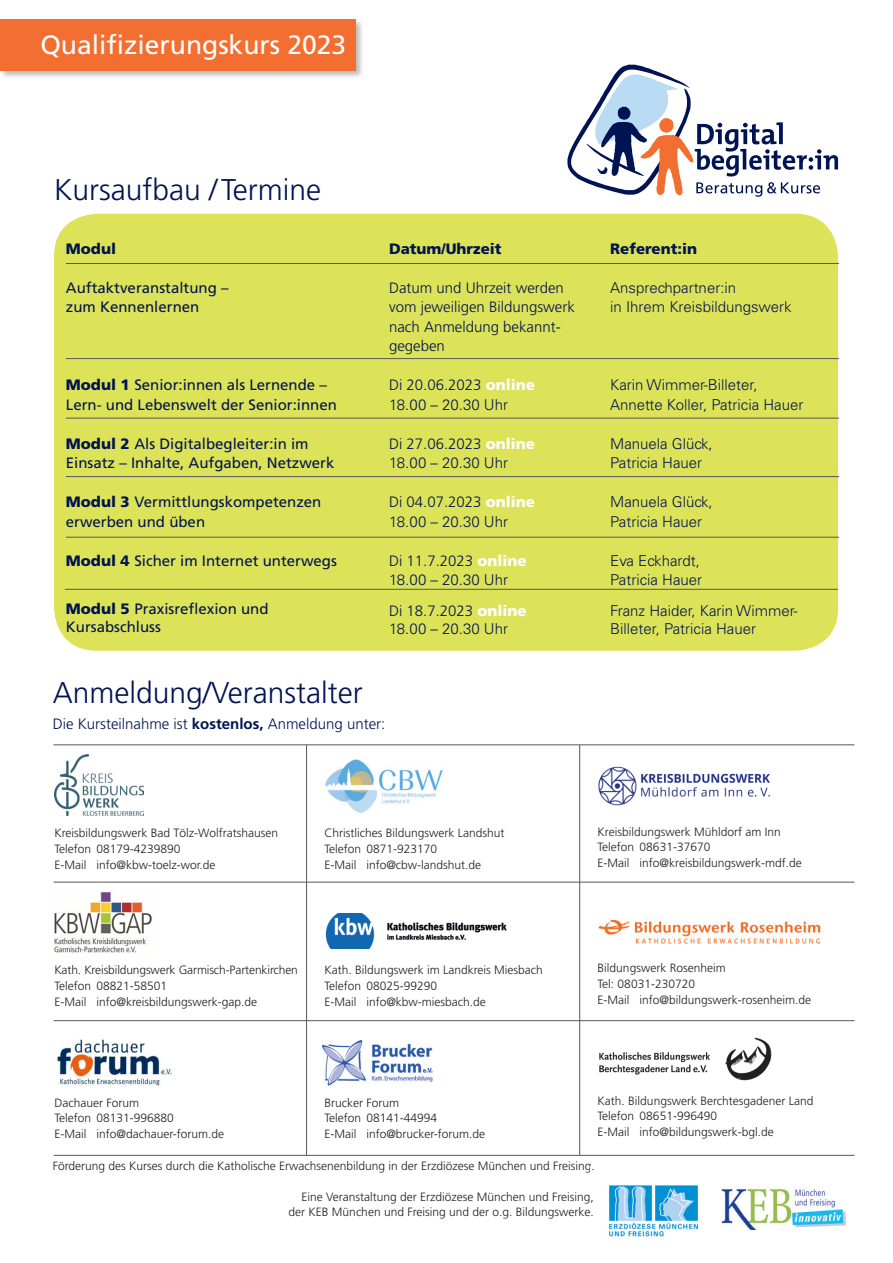
<style>
.page{position:relative;width:893px;height:1263px;background:#fff}
.page>*{position:absolute;margin:0;border:0;box-sizing:border-box;transform-origin:0 0}
.t1{font:300 30px "Frutiger";color:#001352}
.t2{font:26.4px "Frutiger";color:#fff}
.t3{font:300 15px/19.5px "Univers";color:#001352}
.t4{font:15px/19.5px "Frutiger";color:#001352}
.t5{font:300 15px/19.5px "Frutiger";color:#001352}
.t6{font:900 15px "Frutiger";color:#001352}
.t7{font:300 12px/15.8px "Frutiger";color:#231f20}
.s1{font-weight:900}
.s2{font-weight:900;color:#fff}
.s3{font-weight:700}
</style>
<div class="page">
<div style="left:54px;top:214px;width:784px;height:437px;background:#dde358;border-radius:43px"></div>
<svg style="left:567px;top:64px;width:271px;height:133px"></svg>
<hr style="left:54px;top:882px;width:800px;height:1px;background:#57585a">
<hr style="left:54px;top:744px;width:800px;height:1px;background:#57585a">
<hr style="left:54px;top:1155px;width:800px;height:1px;background:#57585a">
<hr style="left:54px;top:1020px;width:800px;height:1px;background:#57585a">
<img style="left:57px;top:1039px;width:115px;height:48px">
<img style="left:54px;top:755px;width:89px;height:60px">
<img style="left:721px;top:1188px;width:125px;height:42px">
<img style="left:609px;top:1185px;width:89px;height:52px">
<img style="left:580px;top:752px;width:190px;height:66px">
<img style="left:54px;top:892px;width:98px;height:61px">
<img style="left:325px;top:759px;width:118px;height:54px">
<img style="left:325px;top:913px;width:182px;height:36px">
<img style="left:322px;top:1040px;width:111px;height:46px">
<img style="left:598px;top:919px;width:223px;height:25px">
<img style="left:599px;top:1037px;width:173px;height:44px">
<hr style="left:306px;top:745px;width:1px;height:410px;background:#57585a">
<hr style="left:579px;top:745px;width:1px;height:410px;background:#57585a">
<hr style="left:66px;top:263px;width:773px;height:1px;background:#57585a">
<hr style="left:66px;top:418px;width:773px;height:1px;background:#57585a">
<hr style="left:66px;top:358px;width:773px;height:1px;background:#57585a">
<hr style="left:66px;top:476px;width:773px;height:1px;background:#57585a">
<hr style="left:66px;top:537px;width:773px;height:1px;background:#57585a">
<hr style="left:65px;top:589px;width:773px;height:1px;background:#57585a">
<div style="left:0;top:19px;width:364px;height:61px;background:#231f20;opacity:.3"></div>
<div style="left:0;top:19px;width:355px;height:51px;background:#f36e31"></div>
<h2 class="t2" style="left:40px;top:30px;width:307px">Qualifizierungskurs 2023</h2>
<h1 class="t1" style="left:54px;top:173px;width:269px">Kursaufbau /Termine</h1>
<p class="t6" style="left:66px;top:239px;width:52px">Modul</p>
<p class="t4" style="left:66px;top:277px;width:164px">Auftaktveranstaltung – zum Kennenlernen</p>
<p class="t4" style="left:66px;top:375px;width:272px"><span class="s1">Modul 1</span> Senior:innen als Lernende –<br>Lern- und Lebenswelt der Senior:innen</p>
<p class="t4" style="left:66px;top:433px;width:270px"><span class="s1">Modul 2</span> Als Digitalbegleiter:in im<br>Einsatz – Inhalte, Aufgaben, Netzwerk</p>
<p class="t4" style="left:66px;top:492px;width:257px"><span class="s1">Modul 3</span> Vermittlungskompetenzen erwerben und üben</p>
<p class="t4" style="left:66px;top:550px;width:272px"><span class="s1">Modul 4</span> Sicher im Internet unterwegs</p>
<p class="t4" style="left:66px;top:600px;width:204px;line-height:18px"><span class="s1">Modul 5</span> Praxisreflexion und<br>Kursabschluss</p>
<p class="t6" style="left:389px;top:239px;width:114px">Datum/Uhrzeit</p>
<p class="t5" style="left:389px;top:278px;width:187px">Datum und Uhrzeit werden vom jeweiligen Bildungswerk nach Anmeldung bekannt&shy;gegeben</p>
<p class="t5" style="left:389px;top:375px;width:147px">Di 20.06.2023 <span class="s2">online</span></p>
<p class="t3" style="left:389px;top:394px;width:121px">18.00 – 20.30 Uhr</p>
<p class="t5" style="left:389px;top:434px;width:147px">Di 27.06.2023 <span class="s2">online</span></p>
<p class="t3" style="left:389px;top:453px;width:121px">18.00 – 20.30 Uhr</p>
<p class="t5" style="left:389px;top:492px;width:147px">Di 04.07.2023 <span class="s2">online</span></p>
<p class="t3" style="left:389px;top:511px;width:121px">18.00 – 20.30 Uhr</p>
<p class="t5" style="left:389px;top:551px;width:139px">Di 11.7.2023 <span class="s2">online</span></p>
<p class="t3" style="left:389px;top:570px;width:121px">18.00 – 20.30 Uhr</p>
<p class="t5" style="left:389px;top:601px;width:139px">Di 18.7.2023 <span class="s2">online</span></p>
<p class="t3" style="left:389px;top:619px;width:121px">18.00 – 20.30 Uhr</p>
<h1 class="t1" style="left:53px;top:676px;width:312px">Anmeldung/Veranstalter</h1>
<p class="t5" style="left:53px;top:715px;width:334px">Die Kursteilnahme ist <span class="s3">kostenlos,</span> Anmeldung unter:</p>
<p class="t6" style="left:610px;top:239px;width:88px">Referent:in</p>
<p class="t3" style="left:610px;top:277px;width:183px">Ansprechpartner:in<br>in Ihrem Kreisbildungswerk</p>
<p class="t3" style="left:610px;top:375px;width:195px">Karin Wimmer-Billeter,<br>Annette Koller, Patricia Hauer</p>
<p class="t3" style="left:610px;top:433px;width:104px">Manuela Glück,<br>Patricia Hauer</p>
<p class="t3" style="left:610px;top:492px;width:104px">Manuela Glück,<br>Patricia Hauer</p>
<p class="t3" style="left:610px;top:550px;width:94px">Eva Eckhardt,<br>Patricia Hauer</p>
<p class="t3" style="left:610px;top:601px;width:189px;line-height:18px">Franz Haider, Karin Wimmer-<br>Billeter, Patricia Hauer</p>
<p class="t7" style="left:54px;top:825px;width:225px">Kreisbildungswerk Bad Tölz-Wolfratshausen<br>Telefon 08179-4239890<br>E-Mail info@kbw-toelz-wor.de</p>
<p class="t7" style="left:324px;top:826px;width:182px">Christliches Bildungswerk Landshut<br>Telefon 0871-923170<br>E-Mail info@cbw-landshut.de</p>
<p class="t7" style="left:54px;top:962px;width:245px">Kath. Kreisbildungswerk Garmisch-Partenkirchen<br>Telefon 08821-58501<br>E-Mail info@kreisbildungswerk-gap.de</p>
<p class="t7" style="left:324px;top:962px;width:220px">Kath. Bildungswerk im Landkreis Miesbach<br>Telefon 08025-99290<br>E-Mail info@kbw-miesbach.de</p>
<p class="t7" style="left:54px;top:1095px;width:171px">Dachauer Forum<br>Telefon 08131-996880<br>E-Mail info@dachauer-forum.de</p>
<p class="t7" style="left:324px;top:1095px;width:162px">Brucker Forum<br>Telefon 08141-44994<br>E-Mail info@brucker-forum.de</p>
<p class="t7" style="left:598px;top:824px;width:206px">Kreisbildungswerk Mühldorf am Inn<br>Telefon 08631-37670<br>E-Mail info@kreisbildungswerk-mdf.de</p>
<p class="t7" style="left:598px;top:960px;width:215px">Bildungswerk Rosenheim<br>Tel: 08031-230720<br>E-Mail info@bildungswerk-rosenheim.de</p>
<p class="t7" style="left:598px;top:1093px;width:217px">Kath. Bildungswerk Berchtesgadener Land<br>Telefon 08651-996490<br>E-Mail info@bildungswerk-bgl.de</p>
<p class="t7" style="left:53px;top:1158px;width:544px">Förderung des Kurses durch die Katholische Erwachsenenbildung in der Erzdiözese München und Freising.</p>
<p class="t7" style="left:289px;top:1190px;width:307px;line-height:15px;text-align:right">Eine Veranstaltung der Erzdiözese München und Freising, der KEB München und Freising und der o.g. Bildungswerke.</p>
</div>
